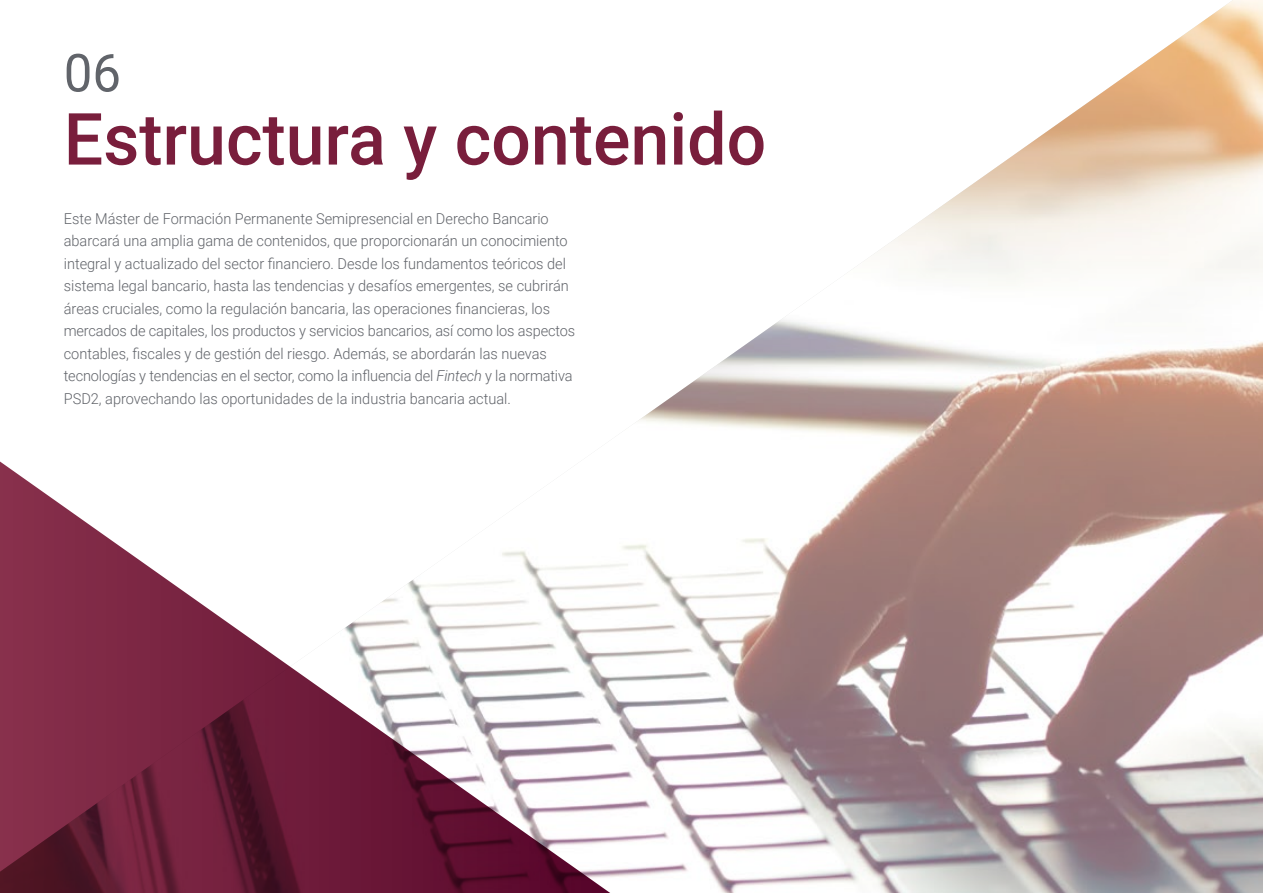
<style>
.page{position:relative;width:1263px;height:893px;background:#fff}
.page>*{position:absolute;margin:0;border:0;box-sizing:border-box;transform-origin:0 0}
.t1{font:500 72px "Roboto";color:#791e3c}
.t2{font:52.5px "Roboto";color:#61646a}
.t3{font:300 15px/22.5px "Roboto";color:#61646a}
.s1{font-style:italic}
</style>
<div class="page">
<img style="left:638px;top:0;width:625px;height:893px">
<svg style="left:0;top:446px;width:640px;height:447px"></svg>
<h2 class="t2" style="left:64px;top:36px;width:59px">06</h2>
<h1 class="t1" style="left:64px;top:89px;width:704px">Estructura y contenido</h1>
<p class="t3" style="left:64px;top:207px;width:513px">Este Máster de Formación Permanente Semipresencial en Derecho Bancario abarcará una amplia gama de contenidos, que proporcionarán un conocimiento integral y actualizado del sector financiero. Desde los fundamentos teóricos del sistema legal bancario, hasta las tendencias y desafíos emergentes, se cubrirán áreas cruciales, como la regulación bancaria, las operaciones financieras, los mercados de capitales, los productos y servicios bancarios, así como los aspectos contables, fiscales y de gestión del riesgo. Además, se abordarán las nuevas tecnologías y tendencias en el sector, como la influencia del <span class="s1">Fintech</span> y la normativa PSD2, aprovechando las oportunidades de la industria bancaria actual.</p>
</div>
